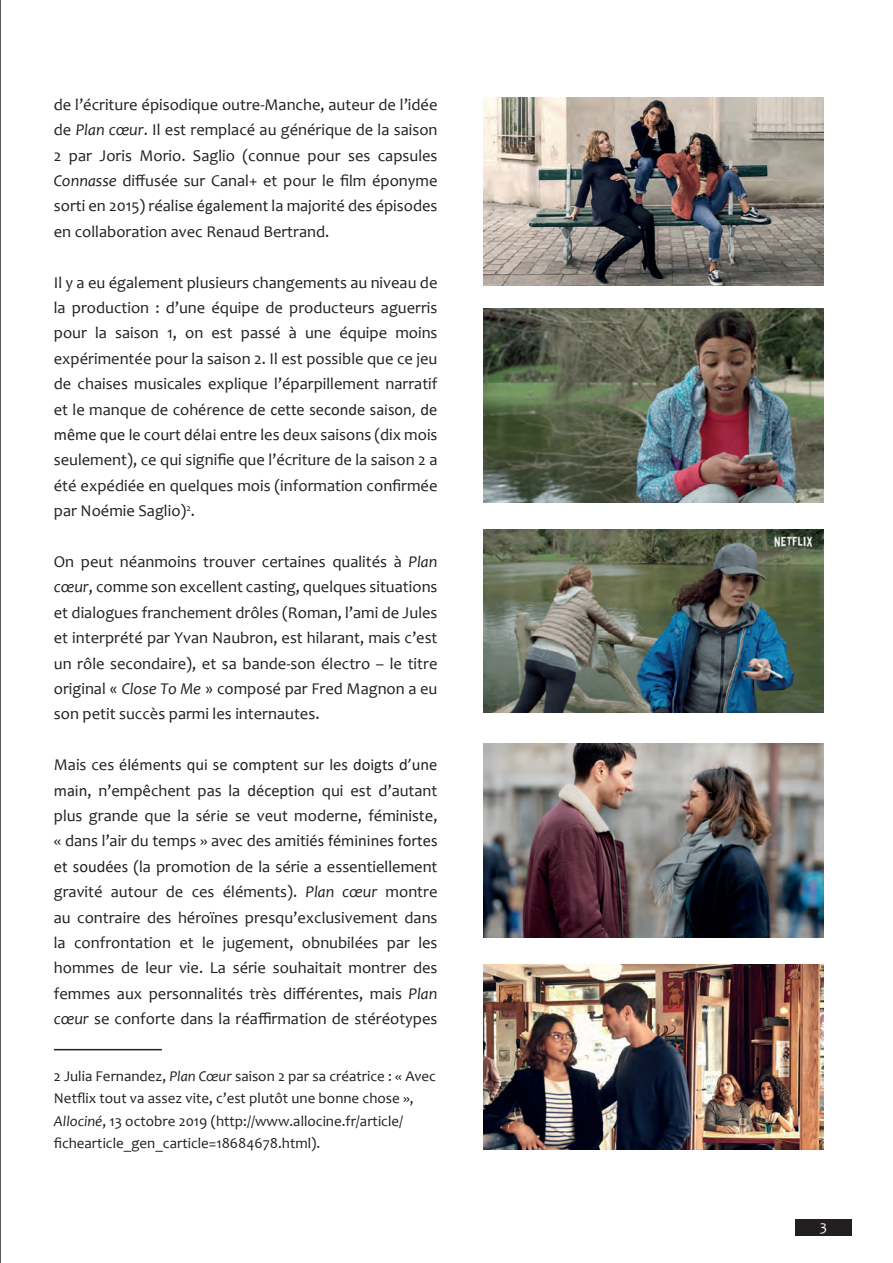
<style>
.page{position:relative;width:893px;height:1263px;background:#fff}
.page>*{position:absolute;margin:0;border:0;box-sizing:border-box;transform-origin:0 0}
.t1{font:16.5px/25.3px "Candara";color:#231f20;text-align:justify}
.t2{font:16.5px "Calibri";color:#231f20}
.t3{font:15px/22.5px "Candara";color:#231f20}
.t4{font:15px "Candara";color:#fff}
.s1{font-style:italic}
.s2{font-family:"Calibri"}
.s3{font-family:"Candara"}
</style>
<div class="page">
<div style="left:795px;top:1220px;width:57px;height:16px;background:#231f20"></div>
<hr style="left:0;top:0;width:1px;height:1263px;background:#231f20">
<img style="left:484px;top:964px;width:339px;height:185px">
<img style="left:484px;top:308px;width:339px;height:195px">
<hr style="left:54px;top:1049px;width:108px;height:1px;background:#231f20">
<img style="left:484px;top:529px;width:339px;height:184px">
<img style="left:484px;top:743px;width:339px;height:195px">
<img style="left:484px;top:98px;width:339px;height:187px">
<p class="t1" style="left:54px;top:92px;width:385px">de l’écriture épisodique outre-Manche, auteur de l’idée de <span class="s1">Plan cœur</span>. Il est remplacé au générique de la saison 2 par Joris Morio. Saglio (connue pour ses capsules <span class="s1">Connasse</span> diffusée sur Canal+ et pour le film éponyme sorti en 2015) réalise <span class="s2">également</span> la majorité des épisodes en collaboration avec Renaud Bertrand.</p>
<p class="t1" style="left:54px;top:269px;width:385px">Il y a eu également plusieurs changements au niveau de la production : d’une équipe de producteurs aguerris pour la saison 1, on est passé à une équipe moins expérimentée pour la saison 2. Il est possible que ce jeu de chaises musicales explique l’éparpillement narratif</p>
<p class="t2" style="left:54px;top:398px;width:385px"><span class="s3">et le manque de coh</span>érence de cette seconde saison, de</p>
<p class="t1" style="left:54px;top:422px;width:385px"><span class="s2">même que le</span> court <span class="s2">délai</span> entre les deux saisons (dix mois seulement), ce qui signifie que l’écriture de la saison 2 a été expédiée en quelques mois (information confirmée par Noémie Saglio)<sup>2</sup>.</p>
<p class="t1" style="left:54px;top:549px;width:385px">On peut néanmoins trouver certaines qualités à <span class="s1">Plan cœur</span>, comme son excellent casting, quelques situations et dialogues franchement drôles (Roman, l’ami de Jules et interprété par Yvan Naubron, est hilarant, mais c’est un rôle secondaire), et sa bande-son électro – le titre original <span class="s2">«</span> <span class="s1">Close To Me</span> <span class="s2">»</span> composé par Fred Magnon a eu son petit succès parmi les internautes.</p>
<p class="t2" style="left:54px;top:753px;width:385px"><span class="s3">Mais ces</span> éléments qui se comptent sur les doigts d’une</p>
<p class="t1" style="left:54px;top:777px;width:385px"><span class="s2">main</span>, n’empêchent pas la <span class="s2">déception</span> qui est d’autant plus grande que la <span class="s2">série</span> se veut moderne, féministe, « dans l’air du temps » avec des amiti<span class="s2">és féminines fortes et soudées</span> (la promotion de la série a essentiellement gravité autour de ces éléments). <span class="s1">Plan cœur</span> montre au contraire des héroïnes presqu’exclusivement dans la confrontation et le jugement, obnubilées par les hommes de leur vie. La série souhaitait montrer des femmes aux personnalités très différentes, mais <span class="s1">Plan cœur</span> se conforte dans la réaffirmation de stéréotypes</p>
<p class="t3" style="left:54px;top:1064px;width:384px">2 Julia Fernandez, <span class="s1">Plan Cœur</span> saison 2 par sa créatrice : « Avec Netflix tout va assez vite, c’est plutôt une bonne chose », <span class="s1">Allociné</span>, 13 octobre 2019 (http://www.allocine.fr/article/ fichearticle_gen_carticle=18684678.html).</p>
<p class="t4" style="left:820px;top:1216px;width:9px">3</p>
</div>
